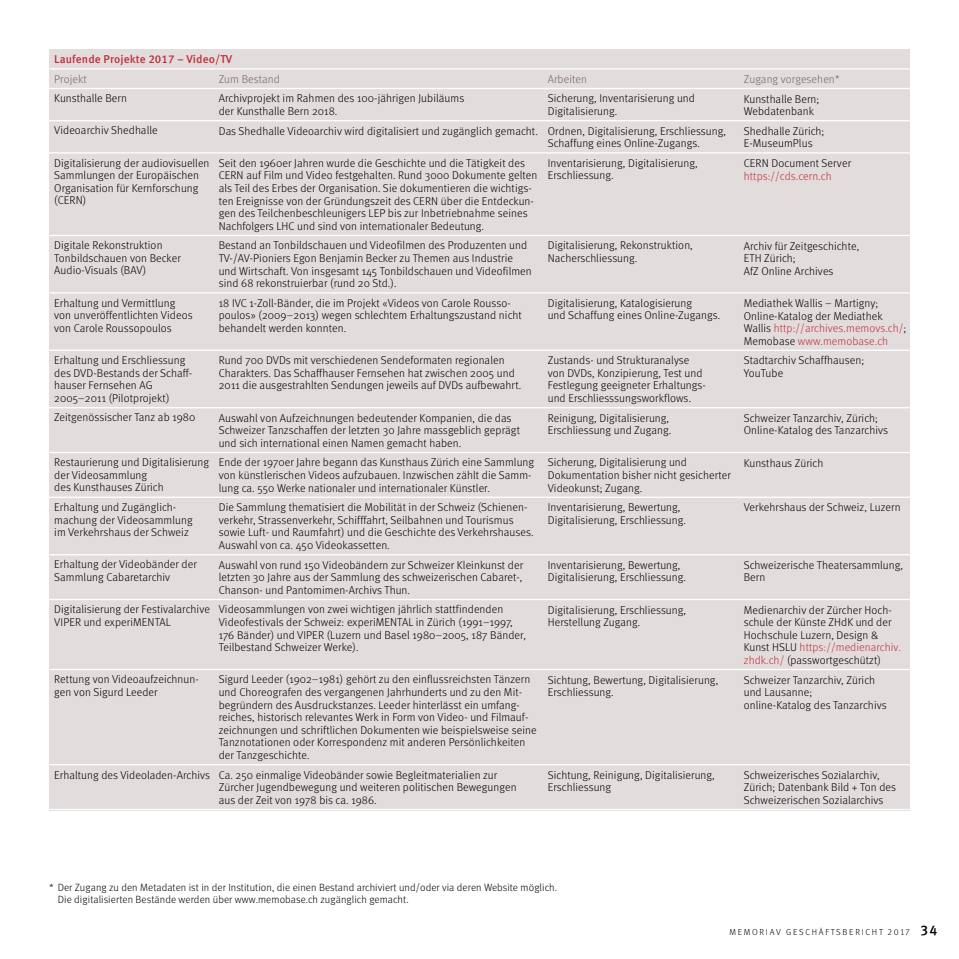
<style>
.page{position:relative;width:959px;height:959px;background:#fff}
.page>*{position:absolute;margin:0;border:0;box-sizing:border-box;transform-origin:0 0}
.t1{font:300 11.38px/12.6px "Meta";letter-spacing:.01em;color:#000}
.t2{font:300 11.38px "Meta";letter-spacing:.01em;color:#766561}
.t3{font:500 11.38px "Meta Pro";letter-spacing:.01em;color:#c12b39}
.t4{font:300 11.38px "Meta";letter-spacing:.005em;color:#c12b39}
.t5{font:300 10.5px/12.2px "Meta";letter-spacing:.01em;color:#000}
.t6{font:8.75px "Meta Light LF";letter-spacing:.2em;color:#000}
.s1{color:#c12b39}
.s2{font-family:"Meta Pro";font-weight:500;font-size:14px}
</style>
<div class="page">
<div style="left:49px;top:49px;width:861px;height:761px;background:#e2dddc"></div>
<hr style="left:49px;top:68px;width:861px;height:2px;background:#fff">
<hr style="left:49px;top:88px;width:861px;height:1px;background:#fff">
<hr style="left:49px;top:120px;width:861px;height:1px;background:#fff">
<hr style="left:49px;top:152px;width:861px;height:2px;background:#fff">
<hr style="left:49px;top:235px;width:861px;height:1px;background:#fff">
<hr style="left:49px;top:292px;width:861px;height:2px;background:#fff">
<hr style="left:49px;top:350px;width:861px;height:1px;background:#fff">
<hr style="left:49px;top:407px;width:861px;height:1px;background:#fff">
<hr style="left:49px;top:452px;width:861px;height:1px;background:#fff">
<hr style="left:49px;top:497px;width:861px;height:1px;background:#fff">
<hr style="left:49px;top:554px;width:861px;height:1px;background:#fff">
<hr style="left:49px;top:599px;width:861px;height:1px;background:#fff">
<hr style="left:49px;top:669px;width:861px;height:1px;background:#fff">
<hr style="left:49px;top:764px;width:861px;height:1px;background:#fff">
<hr style="left:49px;top:809px;width:861px;height:1px;background:#fff">
<p class="t3" style="left:54px;top:52px;width:180px">Laufende Projekte 2017 – Video/TV</p>
<p class="t2" style="left:54px;top:72px;width:34px">Projekt</p>
<p class="t1" style="left:54px;top:92px;width:74px">Kunsthalle Bern</p>
<p class="t1" style="left:54px;top:124px;width:105px">Videoarchiv Shedhalle</p>
<p class="t1" style="left:54px;top:156px;width:157px">Digitalisierung der audiovisuellen<br>Sammlungen der Europäischen<br>Organisation für Kernforschung (CERN)</p>
<p class="t1" style="left:54px;top:239px;width:128px">Digitale Rekonstruktion<br>Tonbildschauen von Becker<br>Audio-Visuals (BAV)</p>
<p class="t1" style="left:54px;top:296px;width:140px">Erhaltung und Vermittlung von unveröffentlichten Videos von Carole Roussopoulos</p>
<p class="t1" style="left:54px;top:354px;width:138px">Erhaltung und Erschliessung des DVD-Bestands der Schaff&shy;hauser Fernsehen AG<br>2005–2011 (Pilotprojekt)</p>
<p class="t1" style="left:54px;top:411px;width:143px">Zeitgenössischer Tanz ab 1980</p>
<p class="t1" style="left:54px;top:456px;width:156px">Restaurierung und Digitalisierung der Videosammlung<br>des Kunsthauses Zürich</p>
<p class="t1" style="left:54px;top:501px;width:140px">Erhaltung und Zugänglich&shy;machung der Videosammlung im Verkehrshaus der Schweiz</p>
<p class="t1" style="left:54px;top:558px;width:144px">Erhaltung der Videobänder der<br>Sammlung Cabaretarchiv</p>
<p class="t1" style="left:54px;top:603px;width:157px">Digitalisierung der Festivalarchive<br>VIPER und experiMENTAL</p>
<p class="t2" style="left:219px;top:72px;width:63px">Zum Bestand</p>
<p class="t1" style="left:219px;top:92px;width:247px">Archivprojekt im Rahmen des 100-jährigen Jubiläums der Kunsthalle Bern 2018.</p>
<p class="t1" style="left:219px;top:124px;width:321px">Das Shedhalle Videoarchiv wird digitalisiert und zugänglich gemacht.</p>
<p class="t1" style="left:219px;top:156px;width:320px">Seit den 1960er Jahren wurde die Geschichte und die Tätigkeit des CERN auf Film und Video festgehalten. Rund 3000 Dokumente gelten als Teil des Erbes der Organisation. Sie dokumentieren die wichtigs&shy;ten Ereignisse von der Gründungszeit des CERN über die Entdeckun&shy;gen des Teilchenbeschleunigers LEP bis zur Inbetriebnahme seines Nachfolgers LHC und sind von internationaler Bedeutung.</p>
<p class="t1" style="left:219px;top:239px;width:315px">Bestand an Tonbildschauen und Videofilmen des Produzenten und TV-/AV-Pioniers Egon Benjamin Becker zu Themen aus Industrie und Wirtschaft. Von insgesamt 145 Tonbildschauen und Videofilmen sind 68 rekonstruierbar (rund 20 Std.).</p>
<p class="t1" style="left:219px;top:296px;width:305px">18 IVC 1-Zoll-Bänder, die im Projekt «Videos von Carole Rousso&shy;poulos» (2009–2013) wegen schlechtem Erhaltungszustand nicht behandelt werden konnten.</p>
<p class="t1" style="left:219px;top:354px;width:304px">Rund 700 DVDs mit verschiedenen Sendeformaten regionalen<br>Charakters. Das Schaffhauser Fernsehen hat zwischen 2005 und<br>2011 die ausgestrahlten Sendungen jeweils auf DVDs aufbewahrt.</p>
<p class="t1" style="left:219px;top:411px;width:303px">Auswahl von Aufzeichnungen bedeutender Kompanien, die das<br>Schweizer Tanzschaffen der letzten 30 Jahre massgeblich geprägt und sich international einen Namen gemacht haben.</p>
<p class="t1" style="left:219px;top:456px;width:317px">Ende der 1970er Jahre begann das Kunsthaus Zürich eine Sammlung von künstlerischen Videos aufzubauen. Inzwischen zählt die Samm&shy;lung ca. 550 Werke nationaler und internationaler Künstler.</p>
<p class="t1" style="left:219px;top:501px;width:316px">Die Sammlung thematisiert die Mobilität in der Schweiz (Schienen&shy;verkehr, Strassenverkehr, Schifffahrt, Seilbahnen und Tourismus sowie Luft- und Raumfahrt) und die Geschichte des Verkehrshauses.<br>Auswahl von ca. 450 Videokassetten.</p>
<p class="t1" style="left:219px;top:558px;width:306px;text-align:justify">Auswahl von rund 150 Videobändern zur Schweizer Kleinkunst der letzten 30 Jahre aus der Sammlung des schweizerischen Cabaret-, Chanson- und Pantomimen-Archivs Thun.</p>
<p class="t1" style="left:219px;top:603px;width:309px">Videosammlungen von zwei wichtigen jährlich stattfindenden Videofestivals der Schweiz: experiMENTAL in Zürich (1991–1997, 176 Bänder) und VIPER (Luzern und Basel 1980–2005, 187 Bänder, Teilbestand Schweizer Werke).</p>
<p class="t1" style="left:219px;top:673px;width:319px">Sigurd Leeder (1902–1981) gehört zu den einflussreichsten Tänzern und Choreografen des vergangenen Jahrhunderts und zu den Mit&shy;begründern des Ausdruckstanzes. Leeder hinterlässt ein umfang&shy;reiches, historisch relevantes Werk in Form von Video- und Filmauf&shy;zeichnungen und schriftlichen Dokumenten wie beispielsweise seine Tanznotationen oder Korrespondenz mit anderen Persönlichkeiten der Tanzgeschichte.</p>
<p class="t1" style="left:219px;top:768px;width:299px">Ca. 250 einmalige Videobänder sowie Begleitmaterialien zur<br>Zürcher Jugendbewegung und weiteren politischen Bewegungen aus der Zeit von 1978 bis ca. 1986.</p>
<p class="t1" style="left:54px;top:673px;width:146px">Rettung von Videoaufzeichnun&shy;gen von Sigurd Leeder</p>
<p class="t1" style="left:54px;top:768px;width:157px">Erhaltung des Videoladen-Archivs</p>
<p class="t2" style="left:548px;top:72px;width:41px">Arbeiten</p>
<p class="t1" style="left:548px;top:92px;width:149px">Sicherung, Inventarisierung und<br>Digitalisierung.</p>
<p class="t1" style="left:548px;top:124px;width:180px">Ordnen, Digitalisierung, Erschliessung,<br>Schaffung eines Online-Zugangs.</p>
<p class="t1" style="left:548px;top:157px;width:151px">Inventarisierung, Digitalisierung,<br>Erschliessung.</p>
<p class="t1" style="left:548px;top:239px;width:147px">Digitalisierung, Rekonstruktion,<br>Nacherschliessung.</p>
<p class="t1" style="left:548px;top:297px;width:174px">Digitalisierung, Katalogisierung<br>und Schaffung eines Online-Zugangs.</p>
<p class="t1" style="left:548px;top:354px;width:160px">Zustands- und Strukturanalyse von DVDs, Konzipierung, Test und Festlegung geeigneter Erhaltungs&shy;und Erschliesssungsworkflows.</p>
<p class="t1" style="left:548px;top:411px;width:125px">Reinigung, Digitalisierung,<br>Erschliessung und Zugang.</p>
<p class="t1" style="left:548px;top:456px;width:185px">Sicherung, Digitalisierung und<br>Dokumentation bisher nicht gesicherter<br>Videokunst; Zugang.</p>
<p class="t1" style="left:548px;top:501px;width:140px">Inventarisierung, Bewertung,<br>Digitalisierung, Erschliessung.</p>
<p class="t1" style="left:548px;top:558px;width:140px">Inventarisierung, Bewertung,<br>Digitalisierung, Erschliessung.</p>
<p class="t1" style="left:548px;top:603px;width:140px">Digitalisierung, Erschliessung,<br>Herstellung Zugang.</p>
<p class="t1" style="left:548px;top:673px;width:172px">Sichtung, Bewertung, Digitalisierung,<br>Erschliessung.</p>
<p class="t1" style="left:548px;top:768px;width:169px">Sichtung, Reinigung, Digitalisierung,<br>Erschliessung</p>
<p class="t2" style="left:744px;top:73px;width:98px">Zugang vorgesehen*</p>
<p class="t1" style="left:744px;top:92px;width:77px">Kunsthalle Bern;<br>Webdatenbank</p>
<p class="t1" style="left:744px;top:124px;width:82px">Shedhalle Zürich;<br>E-MuseumPlus</p>
<p class="t1" style="left:744px;top:157px;width:109px">CERN Document Server</p>
<p class="t4" style="left:744px;top:169px;width:89px">https://cds.cern.ch</p>
<p class="t1" style="left:744px;top:239px;width:117px">Archiv für Zeitgeschichte,<br>ETH Zürich;<br>AfZ Online Archives</p>
<p class="t1" style="left:744px;top:297px;width:164px">Mediathek Wallis – Martigny;<br>Online-Katalog der Mediathek<br>Wallis <span class="s1">http://archives.memovs.ch/</span>;<br>Memobase <span class="s1">www.memobase.ch</span></p>
<p class="t1" style="left:744px;top:354px;width:122px">Stadtarchiv Schaffhausen;<br>YouTube</p>
<p class="t1" style="left:744px;top:411px;width:146px">Schweizer Tanzarchiv, Zürich;<br>Online-Katalog des Tanzarchivs</p>
<p class="t1" style="left:744px;top:456px;width:81px">Kunsthaus Zürich</p>
<p class="t1" style="left:744px;top:501px;width:158px">Verkehrshaus der Schweiz, Luzern</p>
<p class="t1" style="left:744px;top:558px;width:161px">Schweizerische Theatersammlung,<br>Bern</p>
<p class="t1" style="left:744px;top:603px;width:159px">Medienarchiv der Zürcher Hoch&shy;schule der Künste ZHdK und der<br>Hochschule Luzern, Design &amp;<br>Kunst HSLU <span class="s1">https://medienarchiv. zhdk.ch/</span> (passwortgeschützt)</p>
<p class="t1" style="left:744px;top:673px;width:144px">Schweizer Tanzarchiv, Zürich und Lausanne;<br>online-Katalog des Tanzarchivs</p>
<p class="t1" style="left:744px;top:769px;width:154px">Schweizerisches Sozialarchiv,<br>Zürich; Datenbank Bild + Ton des<br>Schweizerischen Sozialarchivs</p>
<p class="t5" style="left:58px;top:881px;width:501px;text-indent:-9px">* Der Zugang zu den Metadaten ist in der Institution, die einen Bestand archiviert und/oder via deren Website möglich.<br>Die digitalisierten Bestände werden über www.memobase.ch zugänglich gemacht.</p>
<p class="t6" style="left:729px;top:926px;width:210px">MEM ORIAV GESCHÄFTSBERICHT 2017 <span class="s2">34</span></p>
</div>
